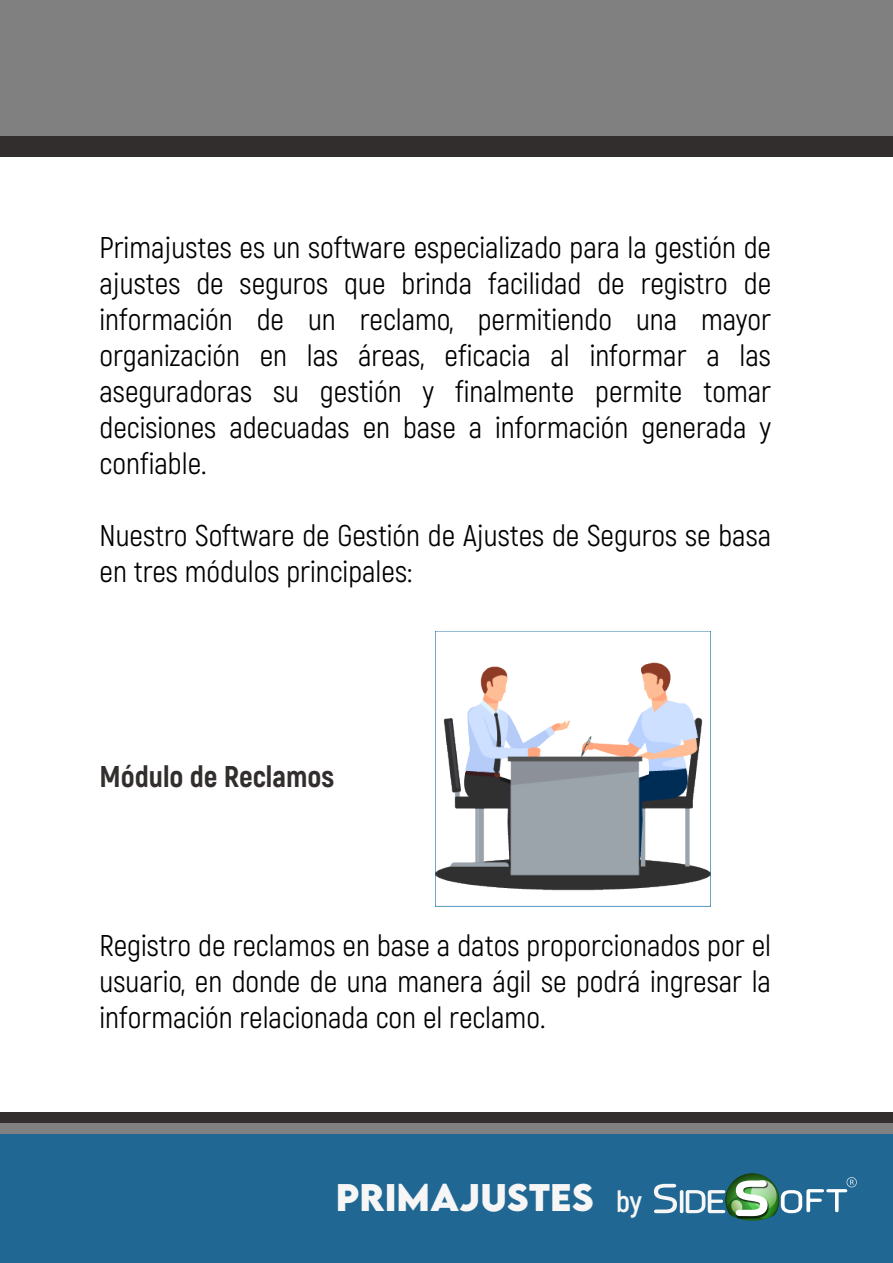
<style>
.page{position:relative;width:893px;height:1263px;background:#fff}
.page>*{position:absolute;margin:0;border:0;box-sizing:border-box;transform-origin:0 0}
.t1{font:700 34.2px "LEMONMILK";color:#f6f6f6}
.t2{font:30px/36px "Akrobat";color:#000;text-align:justify}
.t3{font:800 30px "Akrobat";color:#332e2e}
.s1{font-family:"Akrobat";font-size:30px}
</style>
<div class="page">
<div style="left:0;top:1112px;width:893px;height:151px;background:#332e2e"></div>
<div style="left:0;top:1123px;width:893px;height:140px;background:#808080"></div>
<div style="left:0;top:1135px;width:893px;height:128px;background:#206893"></div>
<div style="left:0;top:0;width:893px;height:136px;background:#808080"></div>
<div style="left:0;top:136px;width:893px;height:20px;background:#332e2e"></div>
<svg style="left:654px;top:1173px;width:203px;height:48px"></svg>
<img style="left:435px;top:631px;width:275px;height:275px">
<p class="t2" style="left:100px;top:230px;width:673px">Primajustes es un software especializado para la gestión de ajustes de seguros que brinda facilidad de registro de información de un reclamo, permitiendo una mayor organización en las áreas, eficacia al informar a las aseguradoras su gestión y finalmente permite tomar decisiones adecuadas en base a información generada y confiable.</p>
<p class="t2" style="left:100px;top:518px;width:673px">Nuestro Software de Gestión de Ajustes de Seguros se basa en tres módulos principales:</p>
<p class="t3" style="left:100px;top:757px;width:236px">Módulo de Reclamos</p>
<p class="t2" style="left:100px;top:928px;width:673px">Registro de reclamos en base a datos proporcionados por el usuario, en donde de una manera ágil se podrá ingresar la información relacionada con el reclamo.</p>
<p class="t1" style="left:336px;top:1174px;width:308px">PRIMAJUSTES <span class="s1">by</span></p>
</div>
